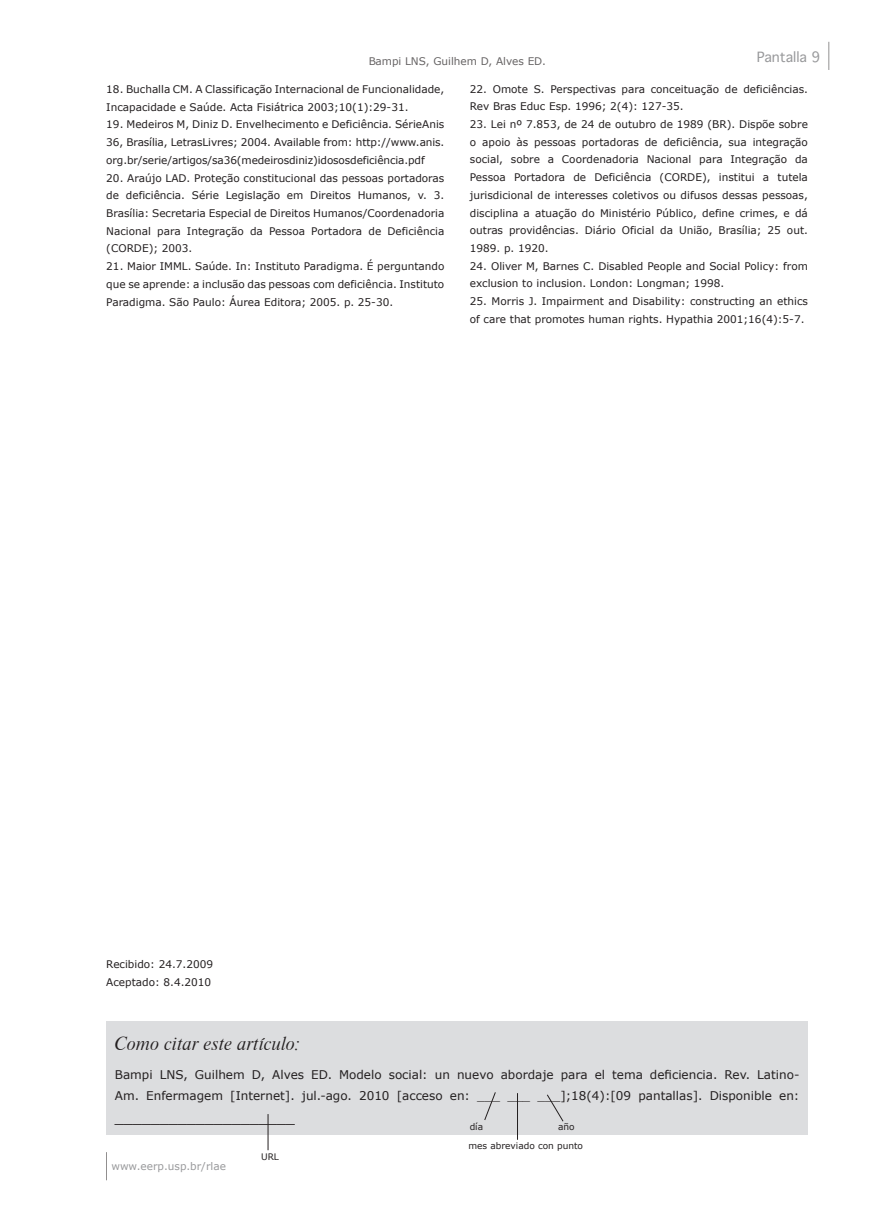
<style>
.page{position:relative;width:893px;height:1212px;background:#fff}
.page>*{position:absolute;margin:0;border:0;box-sizing:border-box;transform-origin:0 0}
.t1{font:18px "Dutch 801 BT Italic Headline";letter-spacing:.02em;color:#231f20}
.t2{font:18px "Times New Roman";color:#231f20}
.t3{font:13.5px "Geneva";color:#6c6d70}
.t4{font:12px/21px "Verdana";color:#231f20}
._18__Referências{font:10.5px/17.7px "Verdana";color:#231f20}
._21__Recebido_Aceito{font:10.5px "Verdana";color:#231f20}
.t5{font:10.5px "Verdana";color:#6c6d70}
._18__Referências-2{font:9px "Verdana";color:#231f20}
</style>
<div class="page">
<svg style="left:106px;top:1152px;width:1px;height:28px"></svg>
<svg style="left:828px;top:42px;width:1px;height:28px"></svg>
<div style="left:106px;top:1021px;width:702px;height:114px;background:#dcdddf"></div>
<svg style="left:484px;top:1092px;width:12px;height:28px"></svg>
<hr style="left:517px;top:1093px;width:1px;height:47px;background:#231f20">
<svg style="left:547px;top:1094px;width:17px;height:28px"></svg>
<hr style="left:268px;top:1114px;width:1px;height:36px;background:#231f20">
<p class="_18__Referências" style="left:368px;top:52px;width:179px">Bampi LNS, Guilhem D, Alves ED.</p>
<p class="t3" style="left:756px;top:49px;width:65px">Pantalla 9</p>
<p class="_18__Referências" style="left:106px;top:80px;width:340px">18. Buchalla CM. A Classificação Internacional de Funcionalidade,<br>Incapacidade e Saúde. Acta Fisiátrica 2003;10(1):29-31.</p>
<p class="_18__Referências" style="left:106px;top:115px;width:340px;text-align:justify">19. Medeiros M, Diniz D. Envelhecimento e Deficiência. SérieAnis 36, Brasília, LetrasLivres; 2004. Available from: http://www.anis. org.br/serie/artigos/sa36(medeirosdiniz)idososdeficiência.pdf</p>
<p class="_18__Referências" style="left:106px;top:169px;width:340px;text-align:justify">20. Araújo LAD. Proteção constitucional das pessoas portadoras de deficiência. Série Legislação em Direitos Humanos, v. 3.<br>Brasília: Secretaria Especial de Direitos Humanos/Coordenadoria Nacional para Integração da Pessoa Portadora de Deficiência (CORDE); 2003.</p>
<p class="_18__Referências" style="left:106px;top:257px;width:340px;text-align:justify">21. Maior IMML. Saúde. In: Instituto Paradigma. É perguntando que se aprende: a inclusão das pessoas com deficiência. Instituto Paradigma. São Paulo: Áurea Editora; 2005. p. 25-30.</p>
<p class="_18__Referências" style="left:470px;top:80px;width:340px;line-height:17.2px">22. Omote S. Perspectivas para conceituação de deficiências.<br>Rev Bras Educ Esp. 1996; 2(4): 127-35.</p>
<p class="_18__Referências" style="left:470px;top:115px;width:340px;text-align:justify">23. Lei nº 7.853, de 24 de outubro de 1989 (BR). Dispõe sobre o apoio às pessoas portadoras de deficiência, sua integração social, sobre a Coordenadoria Nacional para Integração da Pessoa Portadora de Deficiência (CORDE), institui a tutela jurisdicional de interesses coletivos ou difusos dessas pessoas, disciplina a atuação do Ministério Público, define crimes, e dá outras providências. Diário Oficial da União, Brasília; 25 out.<br>1989. p. 1920.</p>
<p class="_18__Referências" style="left:470px;top:257px;width:340px">24. Oliver M, Barnes C. Disabled People and Social Policy: from exclusion to inclusion. London: Longman; 1998.</p>
<p class="_18__Referências" style="left:470px;top:292px;width:340px">25. Morris J. Impairment and Disability: constructing an ethics of care that promotes human rights. Hypathia 2001;16(4):5-7.</p>
<p class="_21__Recebido_Aceito" style="left:106px;top:957px;width:108px">Recibido: 24.7.2009</p>
<p class="_21__Recebido_Aceito" style="left:106px;top:975px;width:106px">Aceptado: 8.4.2010</p>
<p class="t1" style="left:115px;top:1032px;width:187px">Como citar este artículo:</p>
<p class="t4" style="left:115px;top:1064px;width:686px">Bampi LNS, Guilhem D, Alves ED. Modelo social: un nuevo abordaje para el tema deficiencia. Rev. Latino-<br>Am. Enfermagem [Internet]. jul.-ago. 2010 [acceso en: ___ ___ ___];18(4):[09 pantallas]. Disponible en:</p>
<p class="t2" style="left:115px;top:1103px;width:181px">____________________</p>
<p class="_18__Referências-2" style="left:470px;top:1121px;width:15px">día</p>
<p class="_18__Referências-2" style="left:468px;top:1140px;width:116px">mes abreviado con punto</p>
<p class="_18__Referências-2" style="left:558px;top:1120px;width:18px">año</p>
<p class="t5" style="left:111px;top:1160px;width:116px">www.eerp.usp.br/rlae</p>
<p class="_18__Referências-2" style="left:261px;top:1151px;width:19px">URL</p>
</div>
